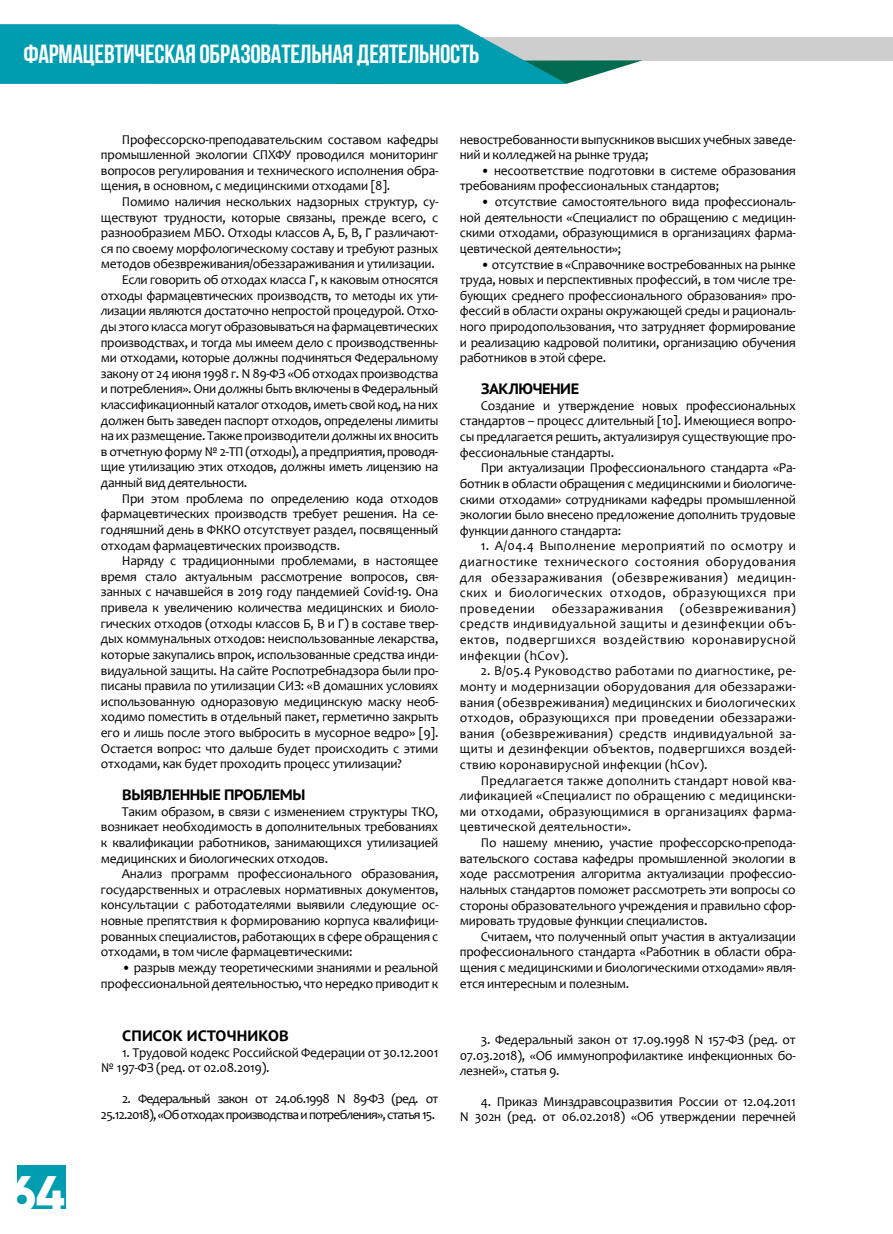
<style>
.page{position:relative;width:893px;height:1234px;background:#fff}
.page>*{position:absolute;margin:0;border:0;box-sizing:border-box;transform-origin:0 0}
.t1{font:800 49.8px "Gilroy";color:#fff}
.t2{font:700 26.25px "Bebas Neue";letter-spacing:-.01em;color:#fff}
.t3{font:700 15px "PT Sans Caption";letter-spacing:-.03em;color:#000}
.t4{font:700 15px "PT Sans Caption";letter-spacing:.01em;color:#000}
.t5{font:13.5px/15.6px "Candara";letter-spacing:-.02em;color:#000;text-align:justify}
.t6{font:13.5px/15.6px "Candara";letter-spacing:-.06em;color:#000;text-align:right}
</style>
<div class="page">
<div style="left:0;top:37px;width:893px;height:24px;background:#cecece"></div>
<div style="left:17px;top:1164px;width:49px;height:44px;background:#009db1"></div>
<svg style="left:0;top:24px;width:643px;height:60px"></svg>
<h2 class="t2" style="left:24px;top:39px;width:458px">ФАРМАЦЕВТИЧЕСКАЯ ОБРАЗОВАТЕЛЬНАЯ ДЕЯТЕЛЬНОСТЬ</h2>
<h1 class="t1" style="left:8px;top:1161px;width:58px">64</h1>
<p class="t5" style="left:101px;top:131px;width:339px;text-indent:21px">Профессорско-преподавательским составом кафедры промышленной экологии СПХФУ проводился мониторинг вопросов регулирования и технического исполнения обра&shy;щения, в основном, с медицинскими отходами [8].</p>
<p class="t5" style="left:122px;top:194px;width:318px">Помимо наличия нескольких надзорных структур, су-</p>
<p class="t5" style="left:101px;top:209px;width:339px">ществуют трудности, которые связаны, прежде всего, с</p>
<p class="t5" style="left:101px;top:225px;width:339px">разнообразием МБО. Отходы классов А, Б, В, Г различают-</p>
<p class="t5" style="left:101px;top:240px;width:339px">ся по своему морфологическому составу и требуют разных</p>
<p class="t5" style="left:101px;top:256px;width:335px">методов обезвреживания/обеззараживания и утилизации.</p>
<p class="t5" style="left:122px;top:272px;width:318px">Если говорить об отходах класса Г, к каковым относятся</p>
<p class="t5" style="left:101px;top:287px;width:339px">отходы фармацевтических производств, то методы их ути-</p>
<p class="t5" style="left:101px;top:303px;width:339px">лизации являются достаточно непростой процедурой. Отхо-</p>
<p class="t5" style="left:101px;top:318px;width:339px">ды этого класса могут образовываться на фармацевтических</p>
<p class="t5" style="left:101px;top:334px;width:339px">производствах, и тогда мы имеем дело с производственны-</p>
<p class="t5" style="left:101px;top:350px;width:339px">ми отходами, которые должны подчиняться Федеральному</p>
<p class="t5" style="left:101px;top:365px;width:339px">закону от 24 июня 1998 г. N 89-ФЗ «Об отходах производства</p>
<p class="t5" style="left:101px;top:381px;width:339px">и потребления». Они должны быть включены в Федеральный</p>
<p class="t5" style="left:101px;top:396px;width:339px">классификационный каталог отходов, иметь свой код, на них</p>
<p class="t5" style="left:101px;top:412px;width:339px">должен быть заведен паспорт отходов, определены лимиты</p>
<p class="t5" style="left:101px;top:428px;width:339px">на их размещение. Также производители должны их вносить</p>
<p class="t5" style="left:101px;top:443px;width:339px">в отчетную форму № 2-ТП (отходы), а предприятия, проводя-</p>
<p class="t5" style="left:101px;top:459px;width:339px">щие утилизацию этих отходов, должны иметь лицензию на</p>
<p class="t5" style="left:101px;top:474px;width:148px">данный вид деятельности.</p>
<p class="t5" style="left:122px;top:490px;width:318px">При этом проблема по определению кода отходов</p>
<p class="t5" style="left:101px;top:506px;width:339px">фармацевтических производств требует решения. На се-</p>
<p class="t5" style="left:101px;top:521px;width:339px">годняшний день в ФККО отсутствует раздел, посвященный</p>
<p class="t5" style="left:101px;top:537px;width:241px">отходам фармацевтических производств.</p>
<p class="t5" style="left:122px;top:552px;width:318px">Наряду с традиционными проблемами, в настоящее</p>
<p class="t5" style="left:101px;top:568px;width:339px">время стало актуальным рассмотрение вопросов, свя-</p>
<p class="t5" style="left:101px;top:584px;width:339px">занных с начавшейся в 2019 году пандемией Covid-19. Она</p>
<p class="t5" style="left:101px;top:599px;width:339px">привела к увеличению количества медицинских и биоло-</p>
<p class="t5" style="left:101px;top:615px;width:339px">гических отходов (отходы классов Б, В и Г) в составе твер-</p>
<p class="t5" style="left:101px;top:630px;width:339px">дых коммунальных отходов: неиспользованные лекарства,</p>
<p class="t5" style="left:101px;top:646px;width:339px">которые закупались впрок, использованные средства инди-</p>
<p class="t5" style="left:101px;top:662px;width:339px">видуальной защиты. На сайте Роспотребнадзора были про-</p>
<p class="t5" style="left:101px;top:677px;width:339px">писаны правила по утилизации СИЗ: «В домашних условиях</p>
<p class="t5" style="left:101px;top:693px;width:339px">использованную одноразовую медицинскую маску необ-</p>
<p class="t5" style="left:101px;top:709px;width:339px">ходимо поместить в отдельный пакет, герметично закрыть</p>
<p class="t5" style="left:101px;top:724px;width:339px">его и лишь после этого выбросить в мусорное ведро» [9].</p>
<p class="t5" style="left:101px;top:740px;width:339px">Остается вопрос: что дальше будет происходить с этими</p>
<p class="t5" style="left:101px;top:755px;width:303px">отходами, как будет проходить процесс утилизации?</p>
<p class="t3" style="left:122px;top:784px;width:185px">ВЫЯВЛЕННЫЕ ПРОБЛЕМЫ</p>
<p class="t5" style="left:101px;top:803px;width:339px;text-indent:21px">Таким образом, в связи с изменением структуры ТКО, возникает необходимость в дополнительных требованиях к квалификации работников, занимающихся утилизацией медицинских и биологических отходов.</p>
<p class="t5" style="left:101px;top:865px;width:339px;text-indent:21px">Анализ программ профессионального образования, государственных и отраслевых нормативных документов, консультации с работодателями выявили следующие ос&shy;новные препятствия к формированию корпуса квалифици&shy;рованных специалистов, работающих в сфере обращения с отходами, в том числе фармацевтическими:</p>
<p class="t5" style="left:101px;top:959px;width:339px;text-align:right">• разрыв между теоретическими знаниями и реальной профессиональной деятельностью, что нередко приводит к</p>
<p class="t4" style="left:122px;top:1025px;width:168px">СПИСОК ИСТОЧНИКОВ</p>
<p class="t5" style="left:101px;top:1044px;width:339px;text-indent:21px">1. Трудовой кодекс Российской Федерации от 30.12.2001 № 197-ФЗ (ред. от 02.08.2019).</p>
<p class="t6" style="left:101px;top:1090px;width:339px">2. Федеральный закон от 24.06.1998 N 89-ФЗ (ред. от<br>25.12.2018), «Об отходах производства и потребления», статья 15.</p>
<p class="t5" style="left:460px;top:131px;width:337px">невостребованности выпускников высших учебных заведе&shy;ний и колледжей на рынке труда;</p>
<p class="t5" style="left:460px;top:162px;width:337px;text-indent:21px">• несоответствие подготовки в системе образования требованиям профессиональных стандартов;</p>
<p class="t5" style="left:460px;top:194px;width:338px;text-indent:21px">• отсутствие самостоятельного вида профессиональ&shy;ной деятельности «Специалист по обращению с медицин&shy;скими отходами, образующимися в организациях фарма&shy;цевтической деятельности»;</p>
<p class="t5" style="left:460px;top:256px;width:338px;text-indent:21px">• отсутствие в «Справочнике востребованных на рынке труда, новых и перспективных профессий, в том числе тре&shy;бующих среднего профессионального образования» про&shy;фессий в области охраны окружающей среды и рациональ&shy;ного природопользования, что затрудняет формирование и реализацию кадровой политики, организацию обучения работников в этой сфере.</p>
<p class="t3" style="left:481px;top:379px;width:100px">ЗАКЛЮЧЕНИЕ</p>
<p class="t5" style="left:460px;top:397px;width:337px;text-indent:21px">Создание и утверждение новых профессиональных стандартов – процесс длительный [10]. Имеющиеся вопро&shy;сы предлагается решить, актуализируя существующие про&shy;фессиональные стандарты.</p>
<p class="t5" style="left:460px;top:460px;width:338px;text-indent:21px">При актуализации Профессионального стандарта «Ра&shy;ботник в области обращения с медицинскими и биологиче&shy;скими отходами» сотрудниками кафедры промышленной экологии было внесено предложение дополнить трудовые функции данного стандарта:</p>
<p class="t5" style="left:460px;top:538px;width:337px;text-indent:21px">1. А/04.4 Выполнение мероприятий по осмотру и диагностике технического состояния оборудования для обеззараживания (обезвреживания) медицин&shy;ских и биологических отходов, образующихся при проведении обеззараживания (обезвреживания) средств индивидуальной защиты и дезинфекции объ&shy;ектов, подвергшихся воздействию коронавирусной инфекции (hCov).</p>
<p class="t5" style="left:460px;top:662px;width:337px;text-indent:21px">2. В/05.4 Руководство работами по диагностике, ре&shy;монту и модернизации оборудования для обеззаражи&shy;вания (обезвреживания) медицинских и биологических отходов, образующихся при проведении обеззаражи&shy;вания (обезвреживания) средств индивидуальной за&shy;щиты и дезинфекции объектов, подвергшихся воздей&shy;ствию коронавирусной инфекции (hCov).</p>
<p class="t5" style="left:460px;top:772px;width:338px;text-indent:21px">Предлагается также дополнить стандарт новой ква&shy;лификацией «Специалист по обращению с медицински&shy;ми отходами, образующимися в организациях фарма&shy;цевтической деятельности».</p>
<p class="t5" style="left:460px;top:834px;width:338px;text-indent:21px">По нашему мнению, участие профессорско-препода&shy;вательского состава кафедры промышленной экологии в ходе рассмотрения алгоритма актуализации профессио&shy;нальных стандартов поможет рассмотреть эти вопросы со стороны образовательного учреждения и правильно сфор&shy;мировать трудовые функции специалистов.</p>
<p class="t5" style="left:460px;top:928px;width:338px;text-indent:21px">Считаем, что полученный опыт участия в актуализации профессионального стандарта «Работник в области обра&shy;щения с медицинскими и биологическими отходами» явля&shy;ется интересным и полезным.</p>
<p class="t5" style="left:460px;top:1031px;width:338px;text-indent:21px">3. Федеральный закон от 17.09.1998 N 157-ФЗ (ред. от 07.03.2018), «Об иммунопрофилактике инфекционных бо&shy;лезней», статья 9.</p>
<p class="t5" style="left:460px;top:1093px;width:338px;text-align:right">4. Приказ Минздравсоцразвития России от 12.04.2011<br>N 302н (ред. от 06.02.2018) «Об утверждении перечней</p>
</div>
